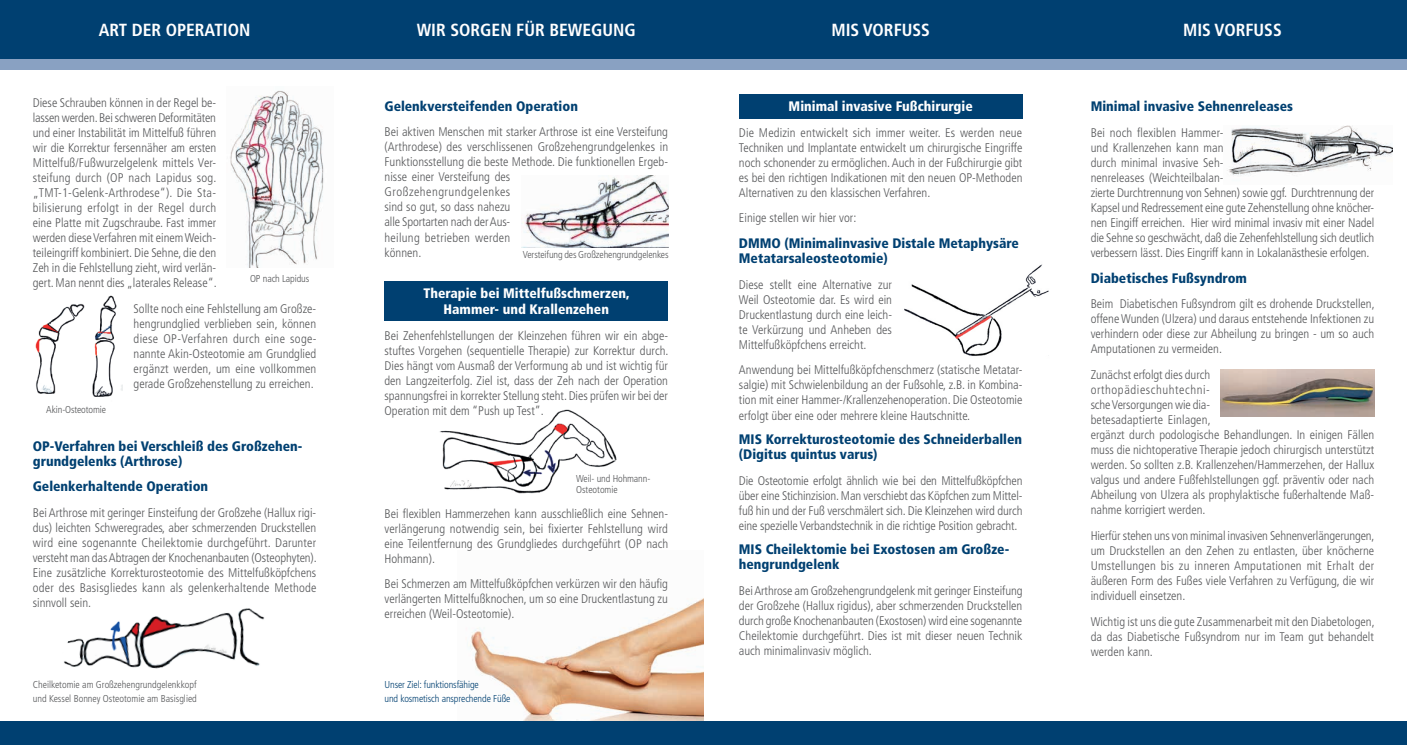
<style>
.page{position:relative;width:1407px;height:745px;background:#fff}
.page>*{position:absolute;margin:0;border:0;box-sizing:border-box;transform-origin:0 0}
.t1{font:700 condensed 17.5px "Frutiger";color:#fff}
.t2{font:900 condensed 13.75px/15px "Frutiger";color:#004071}
.t3{font:900 condensed 13.75px/16.2px "Frutiger";color:#fff;text-align:center}
.t4{font:300 condensed 12.5px/15px "Frutiger";color:#57585a;text-align:justify}
.t5{font:300 condensed 10px/11.2px "Frutiger";color:#57585a}
.t6{font:300 condensed 10px/13.8px "Frutiger";letter-spacing:-.01em;color:#004071}
</style>
<div class="page">
<img style="left:521px;top:175px;width:148px;height:73px">
<img style="left:1227px;top:125px;width:165px;height:50px">
<img style="left:904px;top:264px;width:145px;height:92px">
<img style="left:439px;top:409px;width:178px;height:85px">
<img style="left:470px;top:598px;width:233px;height:123px">
<div style="left:0;top:49px;width:1407px;height:20px;background:#89a1c2"></div>
<div style="left:0;top:0;width:1407px;height:59px;background:#004071"></div>
<div style="left:0;top:721px;width:1407px;height:23px;background:#004071"></div>
<div style="left:384px;top:281px;width:284px;height:39px;background:#004071"></div>
<img style="left:35px;top:295px;width:88px;height:102px">
<div style="left:739px;top:94px;width:283px;height:24px;background:#004071"></div>
<img style="left:64px;top:608px;width:200px;height:61px">
<img style="left:230px;top:90px;width:94px;height:177px">
<img style="left:1220px;top:369px;width:154px;height:47px">
<h1 class="t1" style="left:99px;top:20px;width:153px">ART DER OPERATION</h1>
<h1 class="t1" style="left:417px;top:20px;width:221px">WIR SORGEN FÜR BEWEGUNG</h1>
<p class="t4" style="left:33px;top:95px;width:185px">Diese Schrauben können in der Regel be&shy;lassen werden. Bei schweren Deformitäten und einer Instabilität im Mittelfuß führen wir die Korrektur fersennäher am ersten Mittelfuß/Fußwurzelgelenk mittels Ver&shy;steifung durch (OP nach Lapidus sog. „TMT-1-Gelenk-Arthrodese“). Die Sta&shy;bilisierung erfolgt in der Regel durch eine Platte mit Zugschraube. Fast immer werden diese Verfahren mit einem Weich&shy;teileingriff kombiniert. Die Sehne, die den Zeh in die Fehlstellung zieht, wird verlän&shy;gert. Man nennt dies „laterales Release“.</p>
<p class="t4" style="left:134px;top:301px;width:184px">Sollte noch eine Fehlstellung am Großze&shy;hengrundglied verblieben sein, können diese OP-Verfahren durch eine soge&shy;nannte Akin-Osteotomie am Grundglied ergänzt werden, um eine vollkommen gerade Großzehenstellung zu erreichen.</p>
<p class="t5" style="left:250px;top:273px;width:61px">OP nach Lapidus</p>
<p class="t5" style="left:46px;top:403px;width:61px">Akin-Osteotomie</p>
<p class="t2" style="left:33px;top:438px;width:271px">OP-Verfahren bei Verschleiß des Großzehen&shy;grundgelenks (Arthrose)</p>
<p class="t2" style="left:33px;top:478px;width:177px">Gelenkerhaltende Operation</p>
<p class="t4" style="left:33px;top:505px;width:285px">Bei Arthrose mit geringer Einsteifung der Großzehe (Hallux rigi&shy;dus) leichten Schweregrades, aber schmerzenden Druckstellen wird eine sogenannte Cheilektomie durchgeführt. Darunter versteht man das Abtragen der Knochenanbauten (Osteophyten).<br>Eine zusätzliche Korrekturosteotomie des Mittelfußköpfchens oder des Basisgliedes kann als gelenkerhaltende Methode sinnvoll sein.</p>
<p class="t2" style="left:384px;top:98px;width:195px">Gelenkversteifenden Operation</p>
<p class="t4" style="left:384px;top:125px;width:285px;text-align:left">Bei aktiven Menschen mit starker Arthrose ist eine Versteifung (Arthrodese) des verschlissenen Großzehengrundgelenkes in Funktionsstellung die beste Methode. Die funktionellen Ergeb&shy;nisse einer Versteifung des<br>Großzehengrundgelenkes<br>sind so gut, so dass nahezu<br>alle Sportarten nach der Aus-<br>heilung betrieben werden<br>können.</p>
<p class="t5" style="left:523px;top:249px;width:147px">Versteifung des Großzehengrundgelenkes</p>
<p class="t3" style="left:423px;top:285px;width:208px">Therapie bei Mittelfußschmerzen,<br>Hammer- und Krallenzehen</p>
<p class="t4" style="left:384px;top:328px;width:285px">Bei Zehenfehlstellungen der Kleinzehen führen wir ein abge&shy;stuftes Vorgehen (sequentielle Therapie) zur Korrektur durch.<br>Dies hängt vom Ausmaß der Verformung ab und ist wichtig für den Langzeiterfolg. Ziel ist, dass der Zeh nach der Operation spannungsfrei in korrekter Stellung steht. Dies prüfen wir bei der Operation mit dem “Push up Test”.</p>
<p class="t5" style="left:576px;top:473px;width:76px">Weil- und Hohmann-<br>Osteotomie</p>
<p class="t4" style="left:384px;top:505px;width:285px">Bei flexiblen Hammerzehen kann ausschließlich eine Sehnen&shy;verlängerung notwendig sein, bei fixierter Fehlstellung wird eine Teilentfernung des Grundgliedes durchgeführt (OP nach Hohmann).</p>
<p class="t4" style="left:384px;top:576px;width:285px">Bei Schmerzen am Mittelfußköpfchen verkürzen wir den häufig verlängerten Mittelfußknochen, um so eine Druckentlastung zu erreichen (Weil-Osteotomie).</p>
<p class="t5" style="left:33px;top:677px;width:166px;line-height:13.8px">Cheilketomie am Großzehengrundgelenkkopf und Kessel Bonney Osteotomie am Basisglied</p>
<p class="t6" style="left:384px;top:677px;width:127px">Unser Ziel: funktionsfähige<br>und kosmetisch ansprechende Füße</p>
<h1 class="t1" style="left:831px;top:20px;width:100px">MIS VORFUSS</h1>
<h1 class="t1" style="left:1183px;top:20px;width:100px">MIS VORFUSS</h1>
<p class="t3" style="left:788px;top:98px;width:186px">Minimal invasive Fußchirurgie</p>
<p class="t4" style="left:739px;top:125px;width:285px">Die Medizin entwickelt sich immer weiter. Es werden neue Techniken und Implantate entwickelt um chirurgische Eingriffe noch schonender zu ermöglichen. Auch in der Fußchirurgie gibt es bei den richtigen Indikationen mit den neuen OP-Methoden Alternativen zu den klassischen Verfahren.</p>
<p class="t4" style="left:739px;top:210px;width:119px">Einige stellen wir hier vor:</p>
<p class="t2" style="left:739px;top:235px;width:281px">DMMO (Minimalinvasive Distale Metaphysäre<br>Metatarsaleosteotomie)</p>
<p class="t4" style="left:739px;top:277px;width:155px">Diese stellt eine Alternative zur Weil Osteotomie dar. Es wird ein Druckentlastung durch eine leich&shy;te Verkürzung und Anheben des Mittelfußköpfchens erreicht.</p>
<p class="t4" style="left:739px;top:362px;width:285px">Anwendung bei Mittelfußköpfchenschmerz (statische Metatar&shy;salgie) mit Schwielenbildung an der Fußsohle, z.B. in Kombina&shy;tion mit einer Hammer-/Krallenzehenoperation. Die Osteotomie erfolgt über eine oder mehrere kleine Hautschnitte.</p>
<p class="t2" style="left:739px;top:431px;width:285px">MIS Korrekturosteotomie des Schneiderballen (Digitus quintus varus)</p>
<p class="t4" style="left:739px;top:472px;width:285px">Die Osteotomie erfolgt ähnlich wie bei den Mittelfußköpfchen über eine Stichinzision. Man verschiebt das Köpfchen zum Mittel&shy;fuß hin und der Fuß verschmälert sich. Die Kleinzehen wird durch eine spezielle Verbandstechnik in die richtige Position gebracht.</p>
<p class="t2" style="left:739px;top:541px;width:272px">MIS Cheilektomie bei Exostosen am Großze&shy;hengrundgelenk</p>
<p class="t4" style="left:739px;top:582px;width:285px">Bei Arthrose am Großzehengrundgelenk mit geringer Einsteifung der Großzehe (Hallux rigidus), aber schmerzenden Druckstellen durch große Knochenanbauten (Exostosen) wird eine sogenannte Cheilektomie durchgeführt. Dies ist mit dieser neuen Technik auch minimalinvasiv möglich.</p>
<p class="t2" style="left:1090px;top:99px;width:204px">Minimal invasive Sehnenreleases</p>
<p class="t4" style="left:1090px;top:125px;width:285px;text-align:left">Bei noch flexiblen Hammer-<br>und Krallenzehen kann man<br>durch minimal invasive Seh-<br>nenreleases (Weichteilbalan-<br>zierte Durchtrennung von Sehnen) sowie ggf. Durchtrennung der Kapsel und Redressement eine gute Zehenstellung ohne knöcher&shy;nen Eingiff erreichen. Hier wird minimal invasiv mit einer Nadel die Sehne so geschwächt, daß die Zehenfehlstellung sich deutlich verbessern lässt. Dies Eingriff kann in Lokalanästhesie erfolgen.</p>
<p class="t2" style="left:1090px;top:270px;width:158px">Diabetisches Fußsyndrom</p>
<p class="t4" style="left:1090px;top:296px;width:285px">Beim Diabetischen Fußsyndrom gilt es drohende Druckstellen, offene Wunden (Ulzera) und daraus entstehende Infektionen zu verhindern oder diese zur Abheilung zu bringen - um so auch Amputationen zu vermeiden.</p>
<p class="t4" style="left:1090px;top:367px;width:285px;text-align:left">Zunächst erfolgt dies durch<br>orthopädieschuhtechni-<br>sche Versorgungen wie dia-<br>betesadaptierte Einlagen,<br>ergänzt durch podologische Behandlungen. In einigen Fällen muss die nichtoperative Therapie jedoch chirurgisch unterstützt werden. So sollten z.B. Krallenzehen/Hammerzehen, der Hallux valgus und andere Fußfehlstellungen ggf. präventiv oder nach Abheilung von Ulzera als prophylaktische fußerhaltende Maß&shy;nahme korrigiert werden.</p>
<p class="t4" style="left:1090px;top:528px;width:285px">Hierfür stehen uns von minimal invasiven Sehnenverlängerungen, um Druckstellen an den Zehen zu entlasten, über knöcherne Umstellungen bis zu inneren Amputationen mit Erhalt der äußeren Form des Fußes viele Verfahren zu Verfügung, die wir individuell einsetzen.</p>
<p class="t4" style="left:1090px;top:613px;width:285px">Wichtig ist uns die gute Zusammenarbeit mit den Diabetologen, da das Diabetische Fußsyndrom nur im Team gut behandelt werden kann.</p>
</div>
